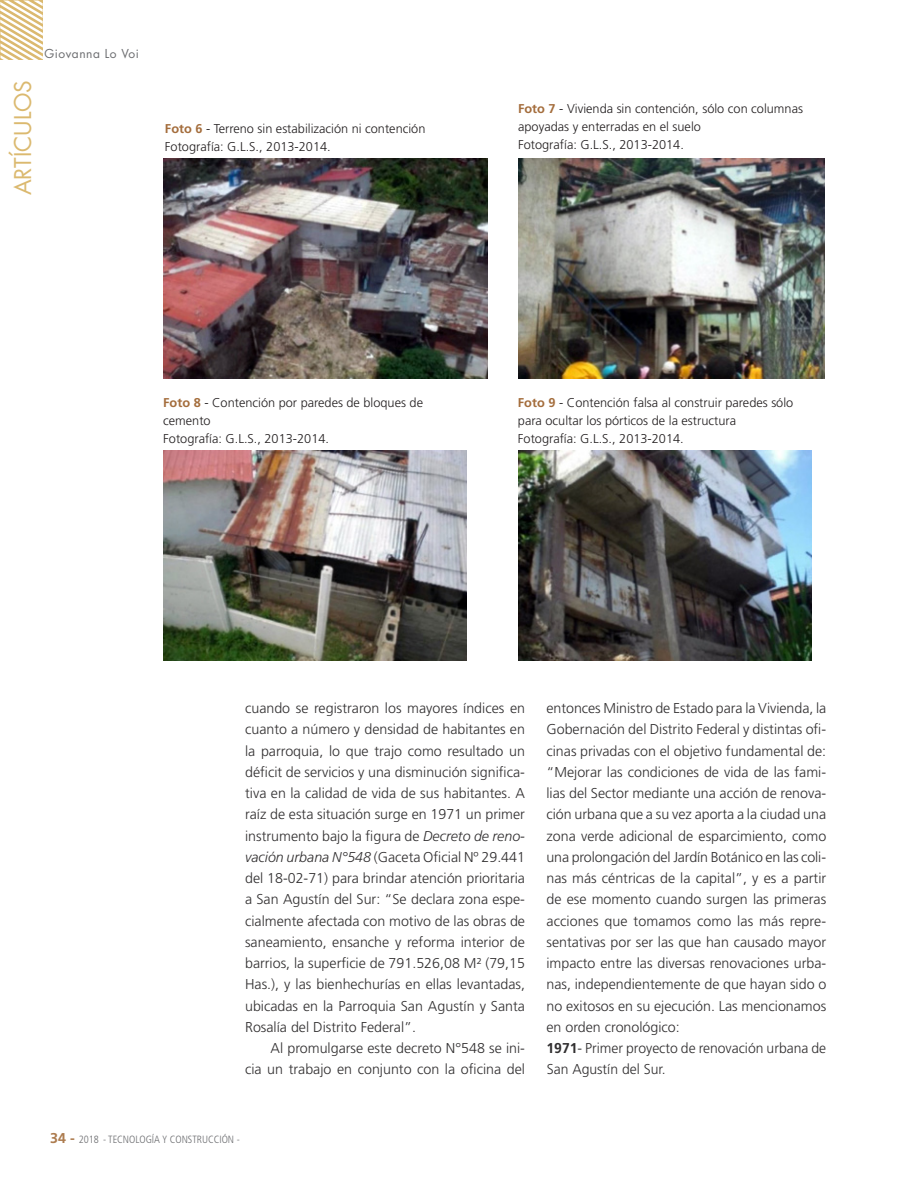
<style>
.page{position:relative;width:918px;height:1188px;background:#fff}
.page>*{position:absolute;margin:0;border:0;box-sizing:border-box;transform-origin:0 0}
.t1{font:22.5px "Futura";color:#dbb96f}
.Mancha{font:300 14.25px/21.3px "Frutiger";color:#312f30;text-align:justify}
.REFERENCIAS_CUADROS{font:300 12.75px/18px "Frutiger";color:#231f20}
.Cabezales{font:12px "Futura";letter-spacing:.045em;color:#6c6d70}
.t2{font:300 condensed 10.5px "Frutiger";color:#6c6d70}
.s1{font-weight:700;color:#a46d3c}
.s2{font-style:italic}
.s3{font-weight:700}
.s4{font-weight:700;font-stretch:normal;font-size:14.25px;color:#ad7c4f}
</style>
<div class="page">
<svg style="left:0;top:1px;width:43px;height:59px"></svg>
<img style="left:518px;top:158px;width:307px;height:220px">
<img style="left:163px;top:158px;width:325px;height:220px">
<img style="left:164px;top:450px;width:302px;height:210px">
<img style="left:518px;top:450px;width:293px;height:210px">
<h1 class="t1" style="left:9px;top:195px;width:117px;rotate:-90deg">ARTÍCULOS</h1>
<p class="Cabezales" style="left:45px;top:46px;width:96px">Giovanna Lo Voi</p>
<p class="REFERENCIAS_CUADROS" style="left:165px;top:120px;width:262px"><span class="s1">Foto 6</span> - Terreno sin estabilización ni contención</p>
<p class="REFERENCIAS_CUADROS" style="left:165px;top:138px;width:167px">Fotografía: G.L.S., 2013-2014.</p>
<p class="REFERENCIAS_CUADROS" style="left:163px;top:394px;width:261px"><span class="s1">Foto 8</span> - Contención por paredes de bloques de cemento</p>
<p class="REFERENCIAS_CUADROS" style="left:163px;top:430px;width:167px">Fotografía: G.L.S., 2013-2014.</p>
<p class="REFERENCIAS_CUADROS" style="left:518px;top:100px;width:286px"><span class="s1">Foto 7</span> - Vivienda sin contención, sólo con columnas apoyadas y enterradas en el suelo</p>
<p class="REFERENCIAS_CUADROS" style="left:518px;top:136px;width:167px">Fotografía: G.L.S., 2013-2014.</p>
<p class="REFERENCIAS_CUADROS" style="left:518px;top:394px;width:277px"><span class="s1">Foto 9</span> - Contención falsa al construir paredes sólo para ocultar los pórticos de la estructura</p>
<p class="REFERENCIAS_CUADROS" style="left:518px;top:430px;width:167px">Fotografía: G.L.S., 2013-2014.</p>
<p class="Mancha" style="left:245px;top:697px;width:281px">cuando se registraron los mayores índices en cuanto a número y densidad de habitantes en la parroquia, lo que trajo como resultado un déficit de servicios y una disminución significa&shy;tiva en la calidad de vida de sus habitantes. A raíz de esta situación surge en 1971 un primer instrumento bajo la figura de <span class="s2">Decreto de reno&shy;vación urbana N°548</span> (Gaceta Oficial Nº 29.441 del 18-02-71) para brindar atención prioritaria a San Agustín del Sur: “Se declara zona espe&shy;cialmente afectada con motivo de las obras de saneamiento, ensanche y reforma interior de barrios, la superficie de 791.526,08 M² (79,15<br>Has.), y las bienhechurías en ellas levantadas, ubicadas en la Parroquia San Agustín y Santa Rosalía del Distrito Federal”.</p>
<p class="Mancha" style="left:245px;top:1038px;width:281px;text-align:right">Al promulgarse este decreto N°548 se ini-<br>cia un trabajo en conjunto con la oficina del</p>
<p class="Mancha" style="left:546px;top:697px;width:281px">entonces Ministro de Estado para la Vivienda, la Gobernación del Distrito Federal y distintas ofi&shy;cinas privadas con el objetivo fundamental de: “Mejorar las condiciones de vida de las fami&shy;lias del Sector mediante una acción de renova&shy;ción urbana que a su vez aporta a la ciudad una zona verde adicional de esparcimiento, como una prolongación del Jardín Botánico en las coli&shy;nas más céntricas de la capital”, y es a partir de ese momento cuando surgen las primeras acciones que tomamos como las más repre&shy;sentativas por ser las que han causado mayor impacto entre las diversas renovaciones urba&shy;nas, independientemente de que hayan sido o no exitosos en su ejecución. Las mencionamos en orden cronológico:</p>
<p class="Mancha" style="left:546px;top:1038px;width:281px"><span class="s3">1971</span>- Primer proyecto de renovación urbana de<br>San Agustín del Sur.</p>
<p class="t2" style="left:50px;top:1133px;width:191px"><span class="s4">34 -</span> 2018 - TECNOLOGÍA Y CONSTRUCCIÓN -</p>
</div>
